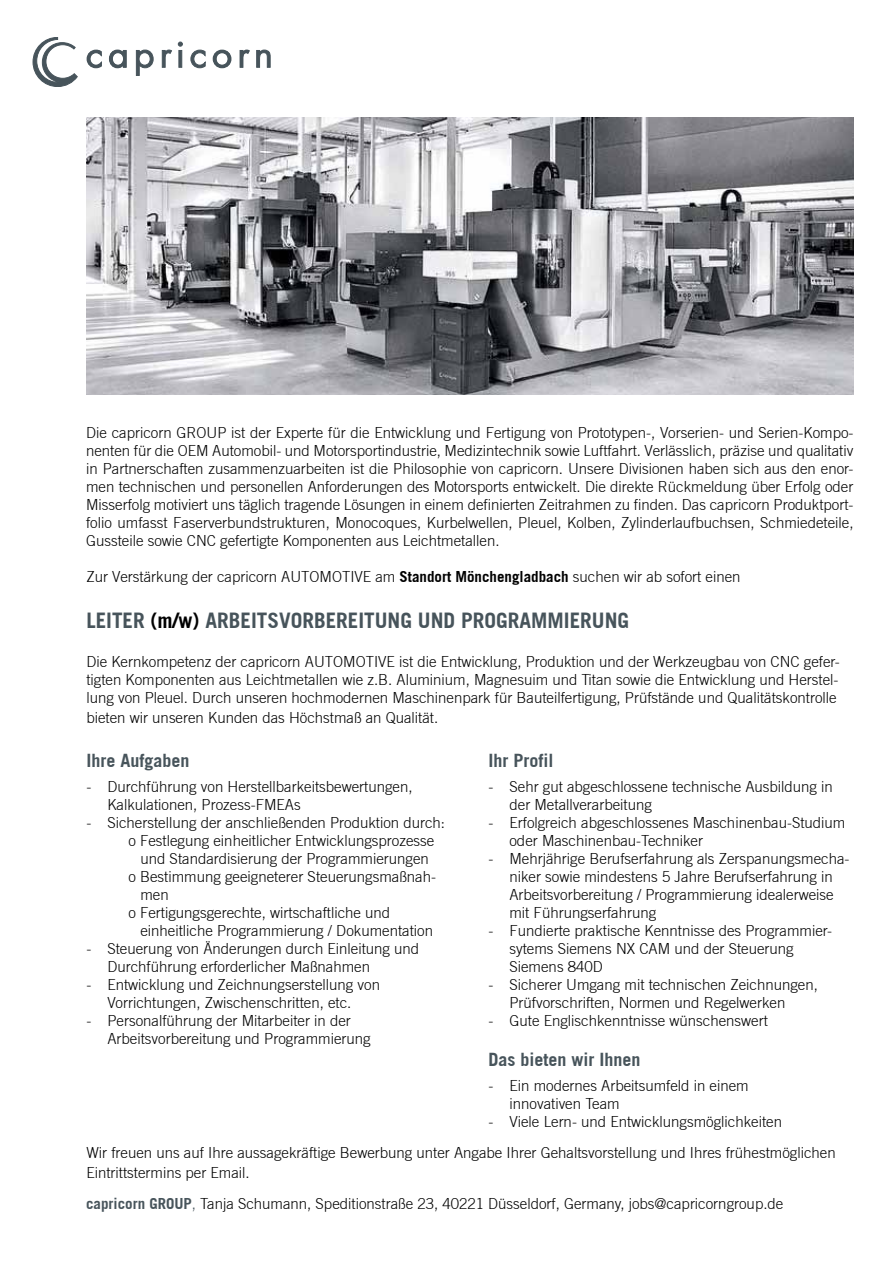
<style>
.page{position:relative;width:893px;height:1263px;background:#fff}
.page>*{position:absolute;margin:0;border:0;box-sizing:border-box;transform-origin:0 0}
.t1{font:700 21px "Trade Gothic";color:#47545b}
.t2{font:700 18px "Trade Gothic";color:#47545b}
.t3{font:300 15px/18px "Trade Gothic";color:#000}
.s1{font-weight:700}
.s2{color:#000}
.s3{font-weight:700;color:#47545b}
.s4{color:#47545b}
</style>
<div class="page">
<svg style="left:87px;top:50px;width:14px;height:18px"></svg>
<svg style="left:109px;top:50px;width:17px;height:18px"></svg>
<svg style="left:136px;top:50px;width:17px;height:25px"></svg>
<svg style="left:162px;top:50px;width:10px;height:17px"></svg>
<svg style="left:178px;top:42px;width:4px;height:4px"></svg>
<div style="left:179px;top:50px;width:3px;height:17px;border:1px solid #47545b"></div>
<svg style="left:191px;top:50px;width:14px;height:18px"></svg>
<svg style="left:213px;top:50px;width:18px;height:18px"></svg>
<svg style="left:240px;top:50px;width:9px;height:17px"></svg>
<svg style="left:257px;top:50px;width:13px;height:17px"></svg>
<svg style="left:33px;top:37px;width:44px;height:50px"></svg>
<img style="left:86px;top:118px;width:767px;height:277px">
<p class="t3" style="left:86px;top:423px;width:769px;text-align:justify">Die capricorn GROUP ist der Experte für die Entwicklung und Fertigung von Prototypen-, Vorserien- und Serien-Kompo&shy;nenten für die OEM Automobil- und Motorsportindustrie, Medizintechnik sowie Luftfahrt. Verlässlich, präzise und qualitativ in Partnerschaften zusammenzuarbeiten ist die Philosophie von capricorn. Unsere Divisionen haben sich aus den enor&shy;men technischen und personellen Anforderungen des Motorsports entwickelt. Die direkte Rückmeldung über Erfolg oder Misserfolg motiviert uns täglich tragende Lösungen in einem definierten Zeitrahmen zu finden. Das capricorn Produktport&shy;folio umfasst Faserverbundstrukturen, Monocoques, Kurbelwellen, Pleuel, Kolben, Zylinderlaufbuchsen, Schmiedeteile, Gussteile sowie CNC gefertigte Komponenten aus Leichtmetallen.</p>
<p class="t3" style="left:86px;top:568px;width:656px">Zur Verstärkung der capricorn AUTOMOTIVE am <span class="s1">Standort Mönchengladbach</span> suchen wir ab sofort einen</p>
<h1 class="t1" style="left:86px;top:608px;width:544px">LEITER <span class="s2">(m/w)</span> ARBEITSVORBEREITUNG UND PROGRAMMIERUNG</h1>
<p class="t3" style="left:86px;top:653px;width:755px;text-align:justify">Die Kernkompetenz der capricorn AUTOMOTIVE ist die Entwicklung, Produktion und der Werkzeugbau von CNC gefer&shy;tigten Komponenten aus Leichtmetallen wie z.B. Aluminium, Magnesuim und Titan sowie die Entwicklung und Herstel&shy;lung von Pleuel. Durch unseren hochmodernen Maschinenpark für Bauteilfertigung, Prüfstände und Qualitätskontrolle</p>
<p class="t3" style="left:86px;top:709px;width:353px">bieten wir unseren Kunden das Höchstmaß an Qualität.</p>
<p class="t2" style="left:86px;top:749px;width:105px">Ihre Aufgaben</p>
<p class="t3" style="left:107px;top:778px;width:307px;text-indent:-21px">- Durchführung von Herstellbarkeitsbewertungen,<br>Kalkulationen, Prozess-FMEAs</p>
<p class="t3" style="left:86px;top:814px;width:360px">- Sicherstellung der anschließenden Produktion durch:</p>
<p class="t3" style="left:128px;top:832px;width:307px">o Festlegung einheitlicher Entwicklungsprozesse</p>
<p class="t3" style="left:140px;top:850px;width:290px">und Standardisierung der Programmierungen</p>
<p class="t3" style="left:128px;top:868px;width:309px">o Bestimmung geeigneterer Steuerungsmaßnah-</p>
<p class="t3" style="left:140px;top:886px;width:30px">men</p>
<p class="t3" style="left:128px;top:904px;width:263px">o Fertigungsgerechte, wirtschaftliche und</p>
<p class="t3" style="left:140px;top:922px;width:294px">einheitliche Programmierung / Dokumentation</p>
<p class="t3" style="left:107px;top:940px;width:313px;text-indent:-21px">- Steuerung von Änderungen durch Einleitung und<br>Durchführung erforderlicher Maßnahmen</p>
<p class="t3" style="left:86px;top:976px;width:295px;text-align:center">- Entwicklung und Zeichnungserstellung von<br>Vorrichtungen, Zwischenschritten, etc.</p>
<p class="t3" style="left:107px;top:1012px;width:265px;text-indent:-21px">- Personalführung der Mitarbeiter in der<br>Arbeitsvorbereitung und Programmierung</p>
<p class="t2" style="left:488px;top:749px;width:67px">Ihr Profil</p>
<p class="t3" style="left:509px;top:778px;width:325px;text-indent:-21px">- Sehr gut abgeschlossene technische Ausbildung in der Metallverarbeitung</p>
<p class="t3" style="left:509px;top:814px;width:337px;text-indent:-21px">- Erfolgreich abgeschlossenes Maschinenbau-Studium oder Maschinenbau-Techniker</p>
<p class="t3" style="left:509px;top:850px;width:342px;text-indent:-21px">- Mehrjährige Berufserfahrung als Zerspanungsmecha&shy;niker sowie mindestens 5 Jahre Berufserfahrung in Arbeitsvorbereitung / Programmierung idealerweise mit Führungserfahrung</p>
<p class="t3" style="left:509px;top:922px;width:324px;text-indent:-21px">- Fundierte praktische Kenntnisse des Programmier&shy;sytems Siemens NX CAM und der Steuerung<br>Siemens 840D</p>
<p class="t3" style="left:509px;top:976px;width:310px;text-indent:-21px">- Sicherer Umgang mit technischen Zeichnungen,<br>Prüfvorschriften, Normen und Regelwerken</p>
<p class="t3" style="left:488px;top:1012px;width:281px">- Gute Englischkenntnisse wünschenswert</p>
<p class="t2" style="left:488px;top:1048px;width:154px">Das bieten wir Ihnen</p>
<p class="t3" style="left:509px;top:1077px;width:241px;text-indent:-21px">- Ein modernes Arbeitsumfeld in einem innovativen Team</p>
<p class="t3" style="left:488px;top:1113px;width:295px">- Viele Lern- und Entwicklungsmöglichkeiten</p>
<p class="t3" style="left:86px;top:1143px;width:751px;line-height:19.8px">Wir freuen uns auf Ihre aussagekräftige Bewerbung unter Angabe Ihrer Gehaltsvorstellung und Ihres frühestmöglichen<br>Eintrittstermins per Email.</p>
<p class="t3" style="left:86px;top:1194px;width:699px"><span class="s3">capricorn GROUP</span><span class="s4">,</span> Tanja Schumann, Speditionstraße 23, 40221 Düsseldorf, Germany, jobs@capricorngroup.de</p>
</div>
